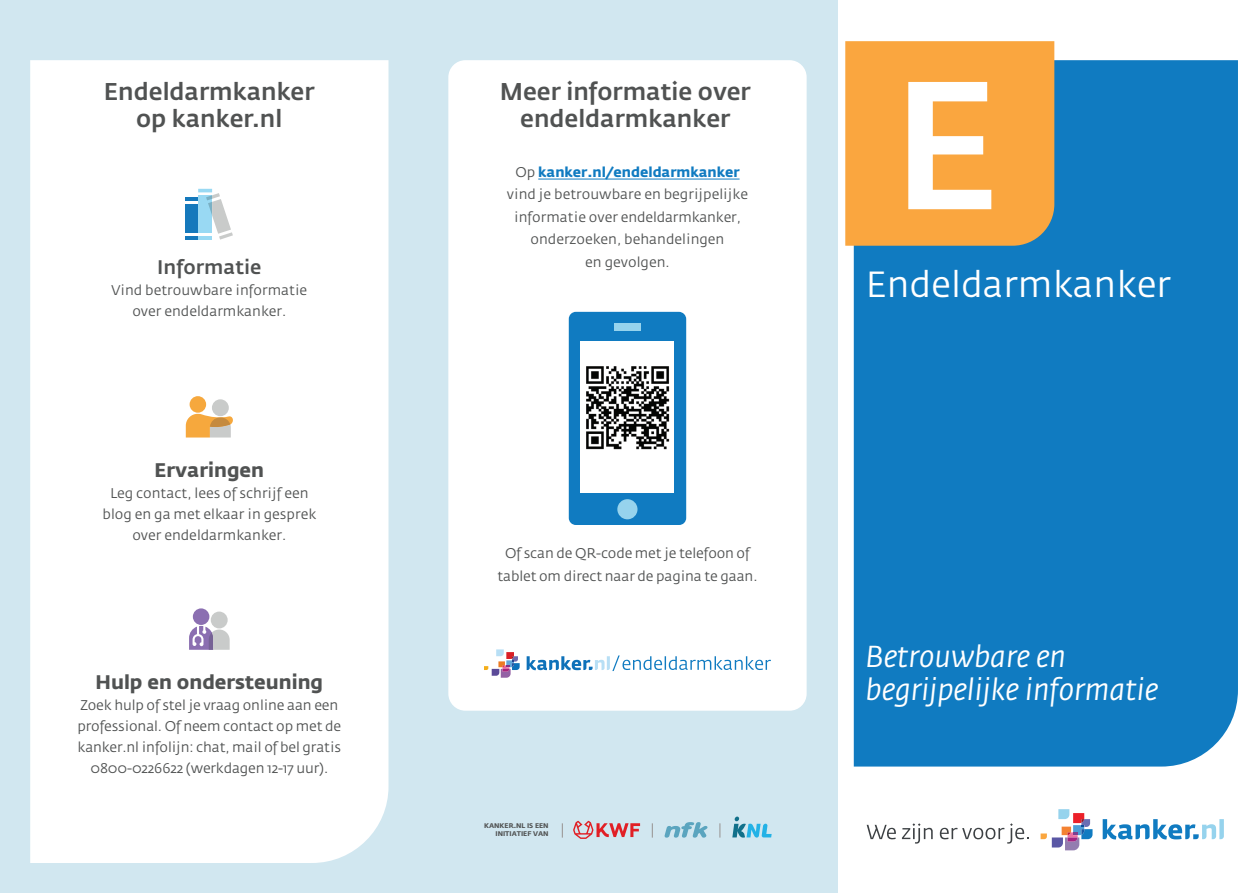
<style>
.page{position:relative;width:1255px;height:893px;background:#fff}
.page>*{position:absolute;margin:0;border:0;box-sizing:border-box;transform-origin:0 0}
.t1{font:36px "KWF Fedra Sans";color:#fff}
.t2{font:italic 30px/33px "KWF Fedra Sans";color:#fff}
.t3{font:500 24px/27px "Fedra Sans Std";color:#505252;text-align:center}
.t4{font:700 19.5px "KWF Fedra Sans";color:#505252}
.t5{font:500 19.5px "KWF Fedra Sans";color:#505252}
.t6{font:13.95px/21px "KWF Fedra Sans";color:#505252;text-align:center}
.t7{font:700 6.75px/8.1px "KWF Fedra Sans";color:#505252;text-align:right}
.s1{font-weight:700;color:#107bc1}
</style>
<div class="page">
<div style="left:0;top:0;width:837px;height:893px;background:#d1e7f0"></div>
<div style="left:448px;top:60px;width:358px;height:651px;background:#fff;border-radius:17px"></div>
<div style="left:853px;top:60px;width:384px;height:707px;background:#107bc1"></div>
<div style="left:30px;top:60px;width:358px;height:803px;background:#fff"></div>
<svg style="left:1040px;top:809px;width:52px;height:41px"></svg>
<svg style="left:1102px;top:819px;width:121px;height:20px"></svg>
<svg style="left:866px;top:825px;width:29px;height:14px"></svg>
<svg style="left:901px;top:823px;width:31px;height:21px"></svg>
<svg style="left:939px;top:823px;width:90px;height:21px"></svg>
<svg style="left:573px;top:821px;width:67px;height:18px"></svg>
<svg style="left:664px;top:822px;width:43px;height:16px"></svg>
<svg style="left:732px;top:817px;width:39px;height:21px"></svg>
<svg style="left:719px;top:823px;width:1px;height:15px"></svg>
<svg style="left:651px;top:823px;width:2px;height:15px"></svg>
<svg style="left:562px;top:823px;width:1px;height:15px"></svg>
<div style="left:189px;top:396px;width:17px;height:17px;background:#f6a83d;border-radius:50%"></div>
<div style="left:212px;top:399px;width:17px;height:17px;background:#c9cbca;border-radius:50%"></div>
<svg style="left:186px;top:414px;width:47px;height:23px"></svg>
<div style="left:211px;top:612px;width:17px;height:16px;background:#c9cbca;border-radius:50%"></div>
<div style="left:193px;top:608px;width:16px;height:17px;background:#8b6fb1;border-radius:50%"></div>
<svg style="left:189px;top:626px;width:41px;height:24px"></svg>
<svg style="left:186px;top:189px;width:47px;height:51px;background:#add0e3"></svg>
<hr style="left:538px;top:179px;width:201px;height:1px;background:#107bc1">
<svg style="left:845px;top:41px;width:209px;height:205px;background:#f8b25c"></svg>
<div style="left:568px;top:312px;width:118px;height:213px;background:#107bc1;border-radius:7px"></div>
<div style="left:580px;top:341px;width:94px;height:152px;background:#fff"></div>
<div style="left:617px;top:499px;width:20px;height:20px;background:#96d3ed;border-radius:50%"></div>
<div style="left:614px;top:323px;width:26px;height:7px;background:#96d3ed"></div>
<img style="left:586px;top:366px;width:84px;height:84px">
<svg style="left:484px;top:649px;width:35px;height:29px"></svg>
<svg style="left:526px;top:655px;width:245px;height:16px"></svg>
<h3 class="t3" style="left:104px;top:78px;width:212px">Endeldarmkanker op kanker.nl</h3>
<h3 class="t3" style="left:499px;top:78px;width:252px">Meer informatie over endeldarmkanker</h3>
<h3 class="t5" style="left:157px;top:256px;width:106px">Informatie</h3>
<p class="t6" style="left:111px;top:280px;width:197px">Vind betrouwbare informatie over endeldarmkanker.</p>
<h3 class="t4" style="left:155px;top:458px;width:111px">Ervaringen</h3>
<p class="t6" style="left:102px;top:483px;width:215px">Leg contact, lees of schrijf een blog en ga met elkaar in gesprek over endeldarmkanker.</p>
<h3 class="t4" style="left:96px;top:671px;width:229px">Hulp en ondersteuning</h3>
<p class="t6" style="left:77px;top:695px;width:265px">Zoek hulp of stel je vraag online aan een professional. Of neem contact op met de kanker.nl infolijn: chat, mail of bel gratis 0800-0226622 (werkdagen 12-17 uur).</p>
<p class="t6" style="left:507px;top:161px;width:243px;line-height:22.5px">Op <span class="s1">kanker.nl/endeldarmkanker </span>vind je betrouwbare en begrijpelijke informatie over endeldarmkanker, onderzoeken, behandelingen<br>en gevolgen.</p>
<p class="t6" style="left:497px;top:543px;width:261px;line-height:22.5px">Of scan de QR-code met je telefoon of tablet om direct naar de pagina te gaan.</p>
<p class="t7" style="left:484px;top:822px;width:66px">KANKER.NL IS EEN<br>INITIATIEF VAN</p>
<h1 class="t1" style="left:865px;top:266px;width:307px">Endeldarmkanker</h1>
<h2 class="t2" style="left:865px;top:641px;width:294px">Betrouwbare en begrijpelijke informatie</h2>
</div>
